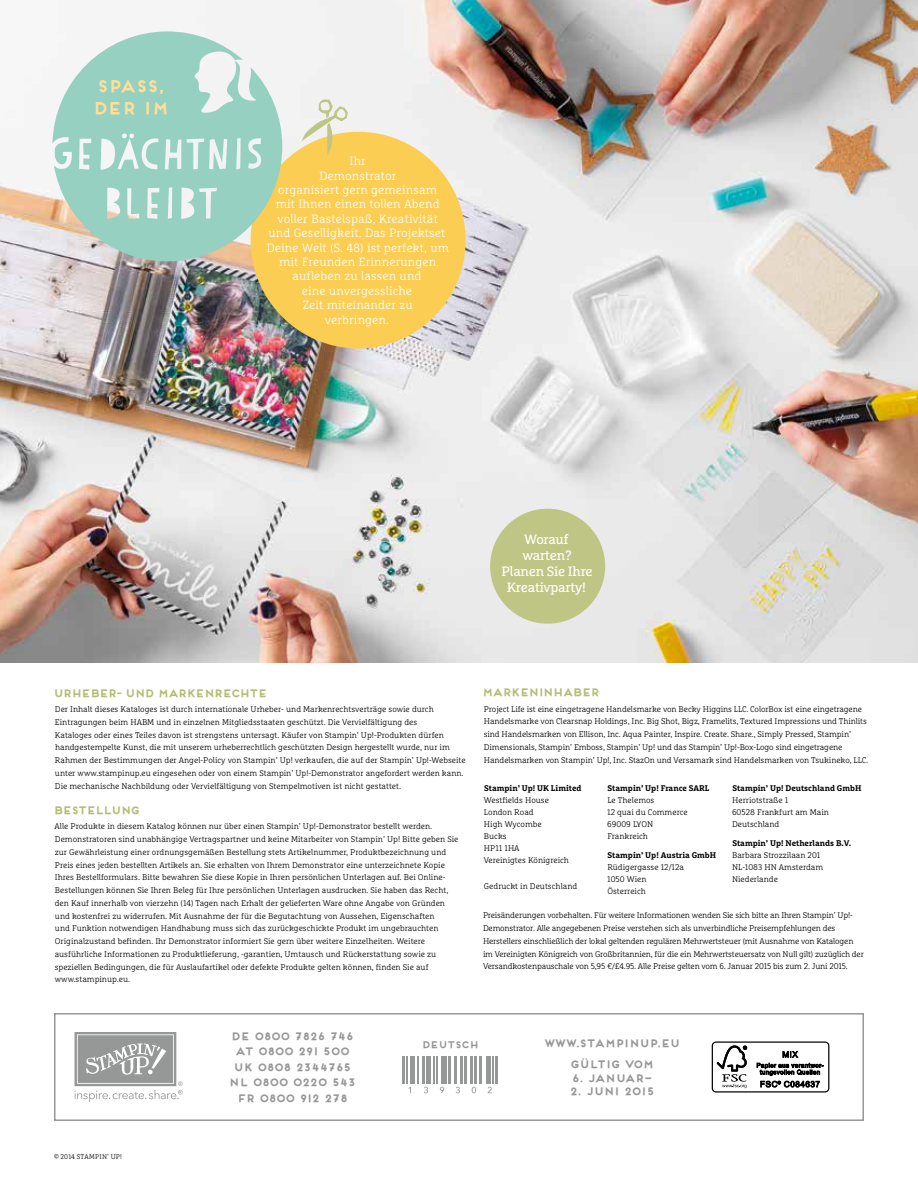
<style>
.page{position:relative;width:918px;height:1188px;background:#fff}
.page>*{position:absolute;margin:0;border:0;box-sizing:border-box;transform-origin:0 0}
.t1{font:700 16.5px/22.6px "Frontage";letter-spacing:-.1em;color:#ffde99}
.t2{font:13.5px/16.2px "Marselis Slab Pro";letter-spacing:-.015em;color:#fff;text-align:center}
.t3{font:300 12px/14.4px "Marselis Slab Pro";letter-spacing:.01em;color:#fff;text-align:center}
.t4{font:700 10.5px/15.6px "Frontage";letter-spacing:-.1em;color:#969797;text-align:center}
.t5{font:700 10.5px "Frontage";letter-spacing:-.15em;color:#b4bc71}
.t6{font:700 9.3px "Frontage";letter-spacing:-.1em;color:#969797}
.t7{font:300 8.25px/12.8px "Marselis Slab Pro";color:#000}
.t8{font:300 8.25px/12.8px "Marselis Slab Pro";letter-spacing:-.02em;color:#000}
.t9{font:700 8.25px "Marselis Slab Pro";color:#000}
.t10{font:300 6.75px "Marselis Slab Pro";letter-spacing:.03em;color:#000}
</style>
<div class="page">
<img style="left:0;top:0;width:918px;height:662px">
<div style="left:54px;top:1013px;width:810px;height:108px;background:#fff;border:2px solid #969797"></div>
<svg style="left:75px;top:1032px;width:108px;height:70px"></svg>
<div style="left:490px;top:509px;width:115px;height:115px;background:#bfc585;border-radius:50%"></div>
<div style="left:251px;top:132px;width:215px;height:216px;background:#fbcd52;border-radius:50%"></div>
<svg style="left:301px;top:99px;width:47px;height:56px"></svg>
<svg style="left:52px;top:31px;width:230px;height:230px;fill:#95d0c1"></svg>
<hr style="left:402px;top:1056px;width:3px;height:27px;background:#969797">
<hr style="left:411px;top:1056px;width:4px;height:27px;background:#969797">
<hr style="left:426px;top:1056px;width:4px;height:27px;background:#969797">
<hr style="left:433px;top:1056px;width:2px;height:27px;background:#969797">
<div style="left:442px;top:1056px;width:5px;height:27px;background:#969797"></div>
<hr style="left:449px;top:1056px;width:2px;height:27px;background:#969797">
<hr style="left:454px;top:1056px;width:3px;height:27px;background:#969797">
<hr style="left:460px;top:1056px;width:3px;height:27px;background:#969797">
<hr style="left:464px;top:1056px;width:3px;height:27px;background:#969797">
<hr style="left:470px;top:1056px;width:2px;height:27px;background:#969797">
<hr style="left:474px;top:1056px;width:3px;height:27px;background:#969797">
<hr style="left:479px;top:1056px;width:3px;height:27px;background:#969797">
<div style="left:486px;top:1056px;width:5px;height:27px;background:#969797"></div>
<hr style="left:495px;top:1056px;width:3px;height:27px;background:#969797">
<svg style="left:407px;top:1056px;width:4px;height:37px"></svg>
<svg style="left:418px;top:1056px;width:10px;height:37px"></svg>
<svg style="left:436px;top:1056px;width:8px;height:37px"></svg>
<svg style="left:456px;top:1087px;width:4px;height:6px"></svg>
<svg style="left:472px;top:1087px;width:4px;height:6px"></svg>
<svg style="left:488px;top:1056px;width:5px;height:37px"></svg>
<div style="left:712px;top:1041px;width:117px;height:52px;border:1px solid #000;border-radius:4px"></div>
<svg style="left:717px;top:1045px;width:30px;height:43px"></svg>
<svg style="left:757px;top:1051px;width:67px;height:37px"></svg>
<h1 class="t1" style="left:91px;top:74px;width:79px">SPASS,<br>DER IM</h1>
<p class="t3" style="left:266px;top:154px;width:184px">Ihr<br>Demonstrator<br>organisiert gern gemeinsam<br>mit Ihnen einen tollen Abend voller Bastelspaß, Kreativität und Geselligkeit. Das Projektset<br>Deine Welt (S. 48) ist perfekt, um mit Freunden Erinnerungen aufleben zu lassen und<br>eine unvergessliche<br>Zeit miteinander zu<br>verbringen.</p>
<h2 class="t2" style="left:502px;top:531px;width:93px">Worauf warten?<br>Planen Sie Ihre<br>Kreativparty!</h2>
<p class="t5" style="left:53px;top:686px;width:216px">URHEBER- UND MARKENRECHTE</p>
<p class="t7" style="left:55px;top:703px;width:412px">Der Inhalt dieses Kataloges ist durch internationale Urheber- und Markenrechtsverträge sowie durch Eintragungen beim HABM und in einzelnen Mitgliedsstaaten geschützt. Die Vervielfältigung des<br>Kataloges oder eines Teiles davon ist strengstens untersagt. Käufer von Stampin’ Up!-Produkten dürfen handgestempelte Kunst, die mit unserem urheberrechtlich geschützten Design hergestellt wurde, nur im Rahmen der Bestimmungen der Angel-Policy von Stampin’ Up! verkaufen, die auf der Stampin’ Up!-Webseite unter www.stampinup.eu eingesehen oder von einem Stampin’ Up!-Demonstrator angefordert werden kann.<br>Die mechanische Nachbildung oder Vervielfältigung von Stempelmotiven ist nicht gestattet.</p>
<p class="t5" style="left:53px;top:804px;width:89px">BESTELLUNG</p>
<p class="t7" style="left:55px;top:820px;width:405px">Alle Produkte in diesem Katalog können nur über einen Stampin’ Up!-Demonstrator bestellt werden.<br>Demonstratoren sind unabhängige Vertragspartner und keine Mitarbeiter von Stampin’ Up! Bitte geben Sie zur Gewährleistung einer ordnungsgemäßen Bestellung stets Artikelnummer, Produktbezeichnung und Preis eines jeden bestellten Artikels an. Sie erhalten von Ihrem Demonstrator eine unterzeichnete Kopie Ihres Bestellformulars. Bitte bewahren Sie diese Kopie in Ihren persönlichen Unterlagen auf. Bei Online-Bestellungen können Sie Ihren Beleg für Ihre persönlichen Unterlagen ausdrucken. Sie haben das Recht, den Kauf innerhalb von vierzehn (14) Tagen nach Erhalt der gelieferten Ware ohne Angabe von Gründen und kostenfrei zu widerrufen. Mit Ausnahme der für die Begutachtung von Aussehen, Eigenschaften<br>und Funktion notwendigen Handhabung muss sich das zurückgeschickte Produkt im ungebrauchten Originalzustand befinden. Ihr Demonstrator informiert Sie gern über weitere Einzelheiten. Weitere ausführliche Informationen zu Produktlieferung, -garantien, Umtausch und Rückerstattung sowie zu speziellen Bedingungen, die für Auslaufartikel oder defekte Produkte gelten können, finden Sie auf www.stampinup.eu.</p>
<p class="t5" style="left:482px;top:686px;width:120px">MARKENINHABER</p>
<p class="t7" style="left:484px;top:702px;width:386px">Project Life ist eine eingetragene Handelsmarke von Becky Higgins LLC. ColorBox ist eine eingetragene Handelsmarke von Clearsnap Holdings, Inc. Big Shot, Bigz, Framelits, Textured Impressions und Thinlits sind Handelsmarken von Ellison, Inc. Aqua Painter, Inspire. Create. Share., Simply Pressed, Stampin’ Dimensionals, Stampin’ Emboss, Stampin’ Up! und das Stampin’ Up!-Box-Logo sind eingetragene Handelsmarken von Stampin’ Up!, Inc. StazOn und Versamark sind Handelsmarken von Tsukineko, LLC.</p>
<p class="t9" style="left:484px;top:783px;width:99px">Stampin’ Up! UK Limited</p>
<p class="t7" style="left:484px;top:794px;width:87px;line-height:12px">Westfields House<br>London Road<br>High Wycombe<br>Bucks<br>HP11 1HA<br>Vereinigtes Königreich</p>
<p class="t7" style="left:484px;top:879px;width:95px">Gedruckt in Deutschland</p>
<p class="t9" style="left:608px;top:783px;width:103px">Stampin’ Up! France SARL</p>
<p class="t7" style="left:607px;top:794px;width:82px;line-height:12px">Le Thelemos<br>12 quai du Commerce<br>69009 LYON<br>Frankreich</p>
<p class="t9" style="left:608px;top:850px;width:110px">Stampin’ Up! Austria GmbH</p>
<p class="t7" style="left:607px;top:861px;width:78px;line-height:12px">Rüdigergasse 12/12a<br>1050 Wien<br>Österreich</p>
<p class="t9" style="left:732px;top:783px;width:130px">Stampin’ Up! Deutschland GmbH</p>
<p class="t7" style="left:732px;top:794px;width:98px;line-height:12px">Herriotstraße 1<br>60528 Frankfurt am Main<br>Deutschland</p>
<p class="t9" style="left:732px;top:838px;width:120px">Stampin’ Up! Netherlands B.V.</p>
<p class="t7" style="left:732px;top:849px;width:93px;line-height:12px">Barbara Strozzilaan 201<br>NL-1083 HN Amsterdam<br>Niederlande</p>
<p class="t8" style="left:483px;top:909px;width:382px">Preisänderungen vorbehalten. Für weitere Informationen wenden Sie sich bitte an Ihren Stampin’ Up!- Demonstrator. Alle angegebenen Preise verstehen sich als unverbindliche Preisempfehlungen des Herstellers einschließlich der lokal geltenden regulären Mehrwertsteuer (mit Ausnahme von Katalogen im Vereinigten Königreich von Großbritannien, für die ein Mehrwertsteuersatz von Null gilt) zuzüglich der Versandkostenpauschale von 5,95 €/£4.95. Alle Preise gelten vom 6. Januar 2015 bis zum 2. Juni 2015.</p>
<p class="t10" style="left:54px;top:1152px;width:70px">© 2014 STAMPIN’ UP!</p>
<p class="t4" style="left:228px;top:1028px;width:129px">DE 0800 7826 746<br>AT 0800 291 500<br>UK 0808 2344765<br>NL 0800 0220 543<br>FR 0800 912 278</p>
<p class="t6" style="left:421px;top:1039px;width:59px">DEUTSCH</p>
<p class="t4" style="left:543px;top:1032px;width:138px;line-height:21.6px">WWW.STAMPINUP.EU<br>GÜLTIG VOM</p>
<p class="t4" style="left:571px;top:1070px;width:83px">6. JANUAR–</p>
<p class="t4" style="left:569px;top:1083px;width:87px">2. JUNI 2015</p>
</div>
